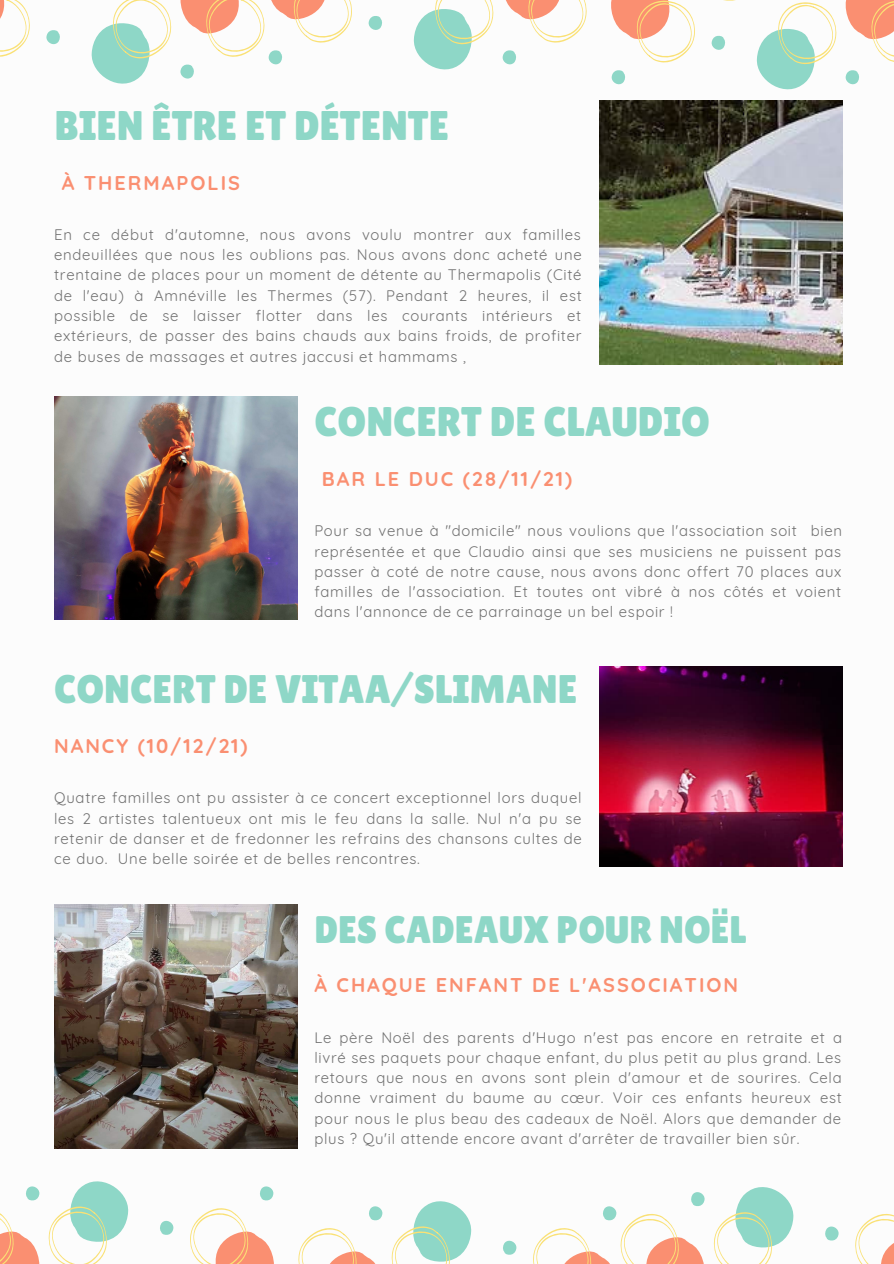
<style>
.page{position:relative;width:894px;height:1264px;background:#fff}
.page>*{position:absolute;margin:0;border:0;box-sizing:border-box;transform-origin:0 0}
.t1{font:41.4px "Lilita One";color:#8ed7c7}
.t2{font:39.9px "Lilita One";color:#8ed7c7}
.t3{font:38.4px "Lilita One";color:#8ed7c7}
.t4{font:700 19.8px "Quicksand";letter-spacing:.1em;color:#fa8f71}
.t5{font:14.85px/20.2px "Quicksand";letter-spacing:.05em;color:#717171;text-align:justify}
</style>
<div class="page">
<img style="left:599px;top:100px;width:243px;height:264px">
<svg style="left:0;top:0;width:30px;height:57px"></svg>
<svg style="left:46px;top:30px;width:14px;height:15px"></svg>
<svg style="left:91px;top:0;width:261px;height:84px"></svg>
<svg style="left:368px;top:16px;width:14px;height:14px"></svg>
<svg style="left:413px;top:0;width:174px;height:69px"></svg>
<svg style="left:845px;top:70px;width:14px;height:15px"></svg>
<svg style="left:611px;top:0;width:225px;height:89px"></svg>
<svg style="left:845px;top:0;width:48px;height:62px"></svg>
<svg style="left:855px;top:1213px;width:38px;height:50px"></svg>
<svg style="left:825px;top:1226px;width:13px;height:14px"></svg>
<svg style="left:713px;top:1187px;width:81px;height:76px"></svg>
<svg style="left:533px;top:1192px;width:172px;height:71px"></svg>
<svg style="left:503px;top:1240px;width:13px;height:14px"></svg>
<svg style="left:369px;top:1206px;width:13px;height:14px"></svg>
<svg style="left:391px;top:1201px;width:81px;height:62px"></svg>
<svg style="left:298px;top:1228px;width:77px;height:35px"></svg>
<svg style="left:260px;top:1186px;width:13px;height:14px"></svg>
<svg style="left:190px;top:1208px;width:84px;height:55px"></svg>
<svg style="left:160px;top:1220px;width:14px;height:15px"></svg>
<svg style="left:26px;top:1186px;width:14px;height:14px"></svg>
<svg style="left:48px;top:1181px;width:81px;height:82px"></svg>
<svg style="left:0;top:1213px;width:40px;height:50px"></svg>
<img style="left:54px;top:397px;width:243px;height:223px">
<img style="left:599px;top:666px;width:243px;height:200px">
<img style="left:54px;top:904px;width:243px;height:244px">
<p class="t1" style="left:54px;top:102px;width:396px">BIEN ÊTRE ET DÉTENTE</p>
<p class="t4" style="left:62px;top:170px;width:180px">À THERMAPOLIS</p>
<p class="t5" style="left:54px;top:224px;width:529px">En ce début d'automne, nous avons voulu montrer aux familles endeuillées que nous les oublions pas. Nous avons donc acheté une trentaine de places pour un moment de détente au Thermapolis (Cité de l'eau) à Amnéville les Thermes (57). Pendant 2 heures, il est possible de se laisser flotter dans les courants intérieurs et extérieurs, de passer des bains chauds aux bains froids, de profiter de buses de massages et autres jaccusi et hammams ,</p>
<p class="t1" style="left:314px;top:398px;width:397px">CONCERT DE CLAUDIO</p>
<p class="t4" style="left:322px;top:466px;width:252px">BAR LE DUC (28/11/21)</p>
<p class="t5" style="left:314px;top:520px;width:529px">Pour sa venue à "domicile" nous voulions que l'association soit bien représentée et que Claudio ainsi que ses musiciens ne puissent pas passer à coté de notre cause, nous avons donc offert 70 places aux familles de l'association. Et toutes ont vibré à nos côtés et voient dans l'annonce de ce parrainage un bel espoir !</p>
<p class="t2" style="left:54px;top:666px;width:524px">CONCERT DE VITAA/SLIMANE</p>
<p class="t4" style="left:54px;top:733px;width:195px">NANCY (10/12/21)</p>
<p class="t5" style="left:54px;top:787px;width:529px">Quatre familles ont pu assister à ce concert exceptionnel lors duquel les 2 artistes talentueux ont mis le feu dans la salle. Nul n'a pu se retenir de danser et de fredonner les refrains des chansons cultes de ce duo. Une belle soirée et de belles rencontres.</p>
<p class="t3" style="left:314px;top:907px;width:433px">DES CADEAUX POUR NOËL</p>
<p class="t4" style="left:314px;top:972px;width:425px">À CHAQUE ENFANT DE L'ASSOCIATION</p>
<p class="t5" style="left:314px;top:1026px;width:529px">Le père Noël des parents d'Hugo n'est pas encore en retraite et a livré ses paquets pour chaque enfant, du plus petit au plus grand. Les retours que nous en avons sont plein d'amour et de sourires. Cela donne vraiment du baume au cœur. Voir ces enfants heureux est pour nous le plus beau des cadeaux de Noël. Alors que demander de plus ? Qu'il attende encore avant d'arrêter de travailler bien sûr.</p>
</div>
